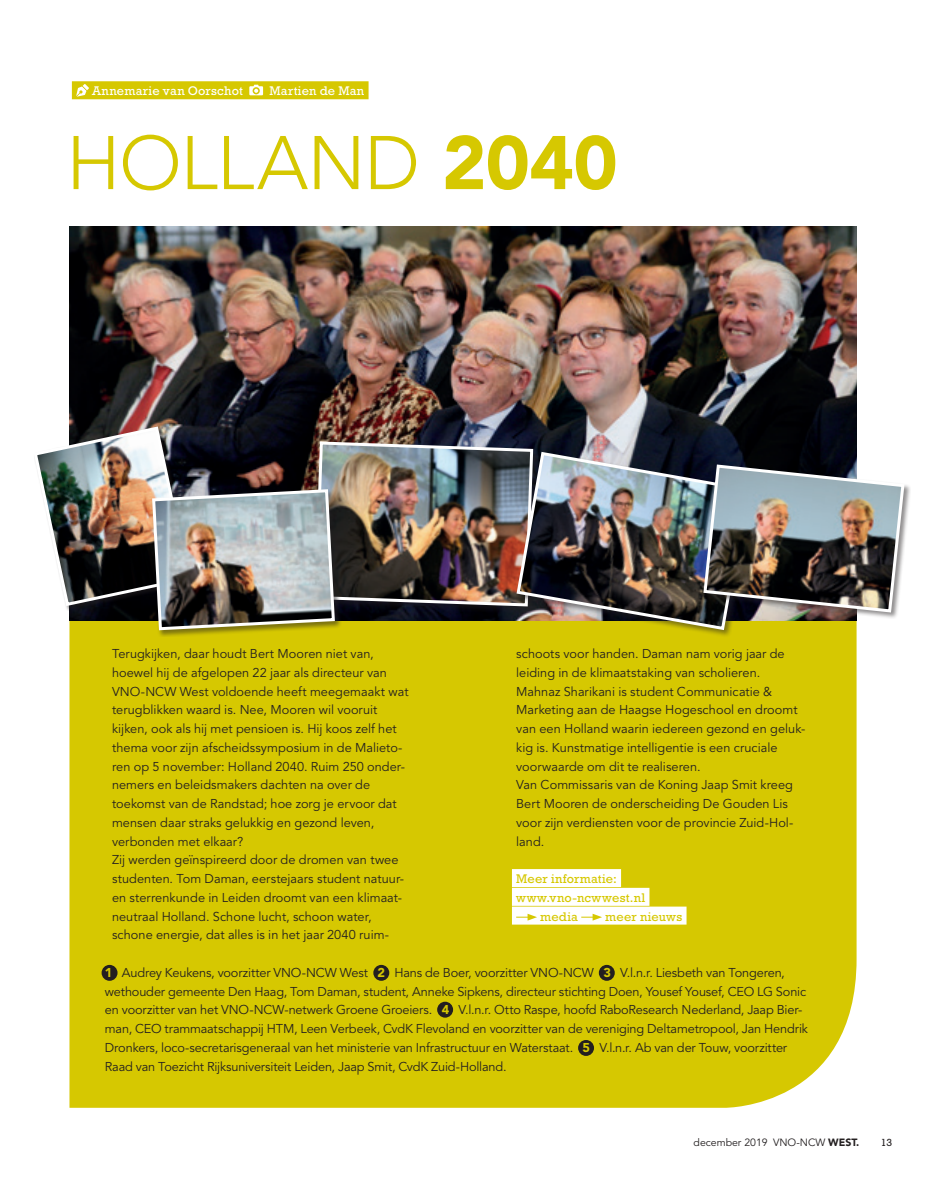
<style>
.page{position:relative;width:936px;height:1191px;background:#fff}
.page>*{position:absolute;margin:0;border:0;box-sizing:border-box;transform-origin:0 0}
.t1{font:300 75px "Avenir LT Std";letter-spacing:-.015em;color:#d6c801}
.t2{font:12.75px/18.8px "Avenir LT Std";color:#231f20}
.t3{font:12.75px "Rockwell Std";letter-spacing:.025em;color:#fff}
.t4{font:12.75px "Rockwell Std";letter-spacing:.015em;color:#d6c801}
.t5{font:12.75px "Rockwell Std";letter-spacing:.035em;color:#d6c801}
.t6{font:10.5px "Avenir LT Std";color:#231f20}
.t7{font:10.5px "Rockwell Std";color:#231f20}
.s1{font-weight:900}
.s2{font-weight:900;color:#d6c801}
</style>
<div class="page">
<div style="left:69px;top:632px;width:787px;height:475px;background:#d6c801"></div>
<div style="left:373px;top:965px;width:16px;height:15px;background:#231f20;border-radius:50%"></div>
<img style="left:69px;top:227px;width:787px;height:198px">
<div style="left:512px;top:869px;width:109px;height:18px;background:#fff"></div>
<div style="left:512px;top:888px;width:137px;height:18px;background:#fff"></div>
<div style="left:512px;top:906px;width:174px;height:18px;background:#fff"></div>
<svg style="left:516px;top:913px;width:21px;height:7px"></svg>
<svg style="left:581px;top:913px;width:21px;height:7px"></svg>
<div style="left:72px;top:81px;width:296px;height:18px;background:#d6c801"></div>
<svg style="left:76px;top:84px;width:13px;height:13px"></svg>
<svg style="left:249px;top:85px;width:14px;height:10px"></svg>
<div style="left:515px;top:451px;width:241px;height:186px;background:#d6c801"></div>
<div style="left:102px;top:965px;width:15px;height:15px;background:#231f20;border-radius:50%"></div>
<div style="left:598px;top:965px;width:16px;height:15px;background:#231f20;border-radius:50%"></div>
<div style="left:437px;top:1001px;width:16px;height:16px;background:#231f20;border-radius:50%"></div>
<div style="left:578px;top:1040px;width:16px;height:16px;background:#231f20;border-radius:50%"></div>
<div style="left:151px;top:488px;width:190px;height:149px;background:#231f20;opacity:.5"></div>
<img style="left:37px;top:425px;width:869px;height:207px">
<p class="t3" style="left:92px;top:84px;width:152px">Annemarie van Oorschot</p>
<p class="t3" style="left:269px;top:84px;width:96px">Martien de Man</p>
<h1 class="t1" style="left:66px;top:119px;width:553px">HOLLAND <span class="s1">2040</span></h1>
<p class="t2" style="left:112px;top:644px;width:298px">Terugkijken, daar houdt Bert Mooren niet van, hoewel hij de afgelopen 22 jaar als directeur van VNO-NCW West voldoende heeft meegemaakt wat terugblikken waard is. Nee, Mooren wil vooruit kijken, ook als hij met pensioen is. Hij koos zelf het thema voor zijn afscheidssymposium in de Malieto&shy;ren op 5 november: Holland 2040. Ruim 250 onder&shy;nemers en beleidsmakers dachten na over de toekomst van de Randstad; hoe zorg je ervoor dat mensen daar straks gelukkig en gezond leven, verbonden met elkaar?<br>Zij werden geïnspireerd door de dromen van twee studenten. Tom Daman, eerstejaars student natuur&shy;en sterrenkunde in Leiden droomt van een klimaat&shy;neutraal Holland. Schone lucht, schoon water, schone energie, dat alles is in het jaar 2040 ruim-</p>
<p class="t2" style="left:516px;top:644px;width:290px">schoots voor handen. Daman nam vorig jaar de leiding in de klimaatstaking van scholieren.<br>Mahnaz Sharikani is student Communicatie &amp; Marketing aan de Haagse Hogeschool en droomt van een Holland waarin iedereen gezond en geluk&shy;kig is. Kunstmatige intelligentie is een cruciale voorwaarde om dit te realiseren.<br>Van Commissaris van de Koning Jaap Smit kreeg Bert Mooren de onderscheiding De Gouden Lis voor zijn verdiensten voor de provincie Zuid-Hol&shy;land.</p>
<p class="t4" style="left:516px;top:871px;width:102px">Meer informatie:</p>
<p class="t5" style="left:516px;top:890px;width:130px">www.vno-ncwwest.nl</p>
<p class="t4" style="left:540px;top:909px;width:39px">media</p>
<p class="t4" style="left:605px;top:909px;width:78px">meer nieuws</p>
<p class="t2" style="left:105px;top:963px;width:704px"><span class="s2">1</span> Audrey Keukens, voorzitter VNO-NCW West <span class="s2">2</span> Hans de Boer, voorzitter VNO-NCW <span class="s2">3</span> V.l.n.r. Liesbeth van Tongeren, wethouder gemeente Den Haag, Tom Daman, student, Anneke Sipkens, directeur stichting Doen, Yousef Yousef, CEO LG Sonic en voorzitter van het VNO-NCW-netwerk Groene Groeiers. <span class="s2">4</span> V.l.n.r. Otto Raspe, hoofd RaboResearch Nederland, Jaap Bier&shy;man, CEO trammaatschappij HTM, Leen Verbeek, CvdK Flevoland en voorzitter van de vereniging Deltametropool, Jan Hendrik Dronkers, loco-secretarisgeneraal van het ministerie van Infrastructuur en Waterstaat. <span class="s2">5</span> V.l.n.r. Ab van der Touw, voorzitter Raad van Toezicht Rijksuniversiteit Leiden, Jaap Smit, CvdK Zuid-Holland.</p>
<p class="t6" style="left:693px;top:1136px;width:167px">december 2019 VNO-NCW <span class="s1">WEST.</span></p>
<p class="t7" style="left:880px;top:1136px;width:13px">13</p>
</div>
